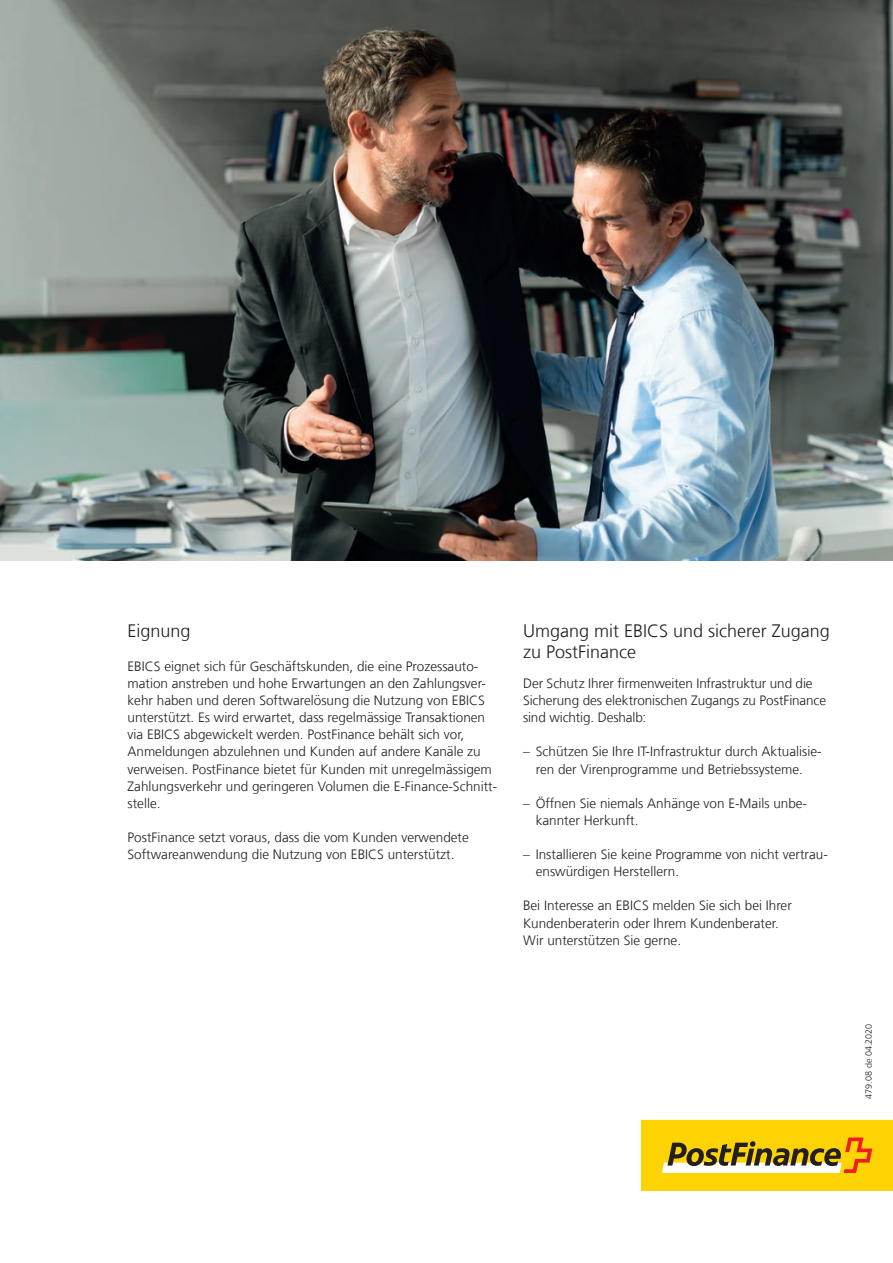
<style>
.page{position:relative;width:893px;height:1263px;background:#fff}
.page>*{position:absolute;margin:0;border:0;box-sizing:border-box;transform-origin:0 0}
.t1{font:300 18px/21.3px "Frutiger LT Com";color:#231f20}
.t2{font:300 13.5px/17.1px "Frutiger LT Com";color:#231f20}
.t3{font:300 9px "Frutiger LT Com";color:#231f20}
</style>
<div class="page">
<svg style="left:641px;top:1120px;width:252px;height:71px;background:#e7c11c"></svg>
<img style="left:0;top:0;width:893px;height:561px">
<h1 class="t1" style="left:128px;top:620px;width:65px">Eignung</h1>
<p class="t2" style="left:128px;top:658px;width:371px">EBICS eignet sich für Geschäftskunden, die eine Prozessauto&shy;mation anstreben und hohe Erwartungen an den Zahlungsver&shy;kehr haben und deren Softwarelösung die Nutzung von EBICS unterstützt. Es wird erwartet, dass regelmässige Transaktionen via EBICS abgewickelt werden. PostFinance behält sich vor, Anmeldungen abzulehnen und Kunden auf andere Kanäle zu verweisen. PostFinance bietet für Kunden mit unregelmässigem Zahlungsverkehr und geringeren Volumen die E-Finance-Schnitt&shy;stelle.</p>
<p class="t2" style="left:128px;top:829px;width:343px">PostFinance setzt voraus, dass die vom Kunden verwendete<br>Softwareanwendung die Nutzung von EBICS unterstützt.</p>
<h1 class="t1" style="left:523px;top:620px;width:308px">Umgang mit EBICS und sicherer Zugang zu PostFinance</h1>
<p class="t2" style="left:523px;top:675px;width:305px">Der Schutz Ihrer firmenweiten Infrastruktur und die<br>Sicherung des elektronischen Zugangs zu PostFinance sind wichtig. Deshalb:</p>
<p class="t2" style="left:523px;top:743px;width:300px;text-align:center">– Schützen Sie Ihre IT-Infrastruktur durch Aktualisie&shy;ren der Virenprogramme und Betriebssysteme.</p>
<p class="t2" style="left:536px;top:795px;width:273px;text-indent:-13px">– Öffnen Sie niemals Anhänge von E-Mails unbe&shy;kannter Herkunft.</p>
<p class="t2" style="left:536px;top:846px;width:294px;text-indent:-13px">– Installieren Sie keine Programme von nicht vertrau&shy;enswürdigen Herstellern.</p>
<p class="t2" style="left:523px;top:897px;width:270px">Bei Interesse an EBICS melden Sie sich bei Ihrer<br>Kundenberaterin oder Ihrem Kundenberater.<br>Wir unterstützen Sie gerne.</p>
<p class="t3" style="left:863px;top:1098px;width:76px;rotate:-90deg">479.08 de 04.2020</p>
</div>
